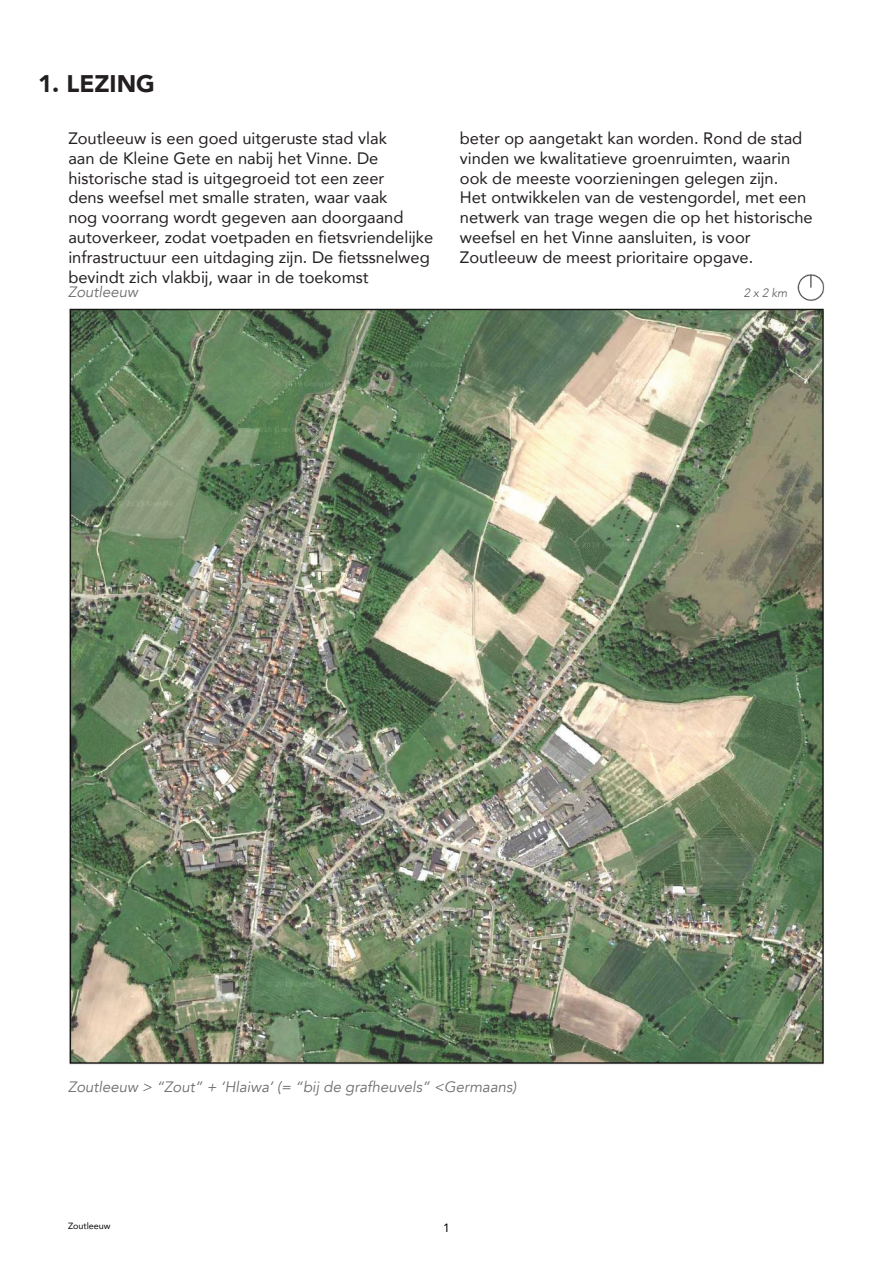
<style>
.page{position:relative;width:893px;height:1263px;background:#fff}
.page>*{position:absolute;margin:0;border:0;box-sizing:border-box;transform-origin:0 0}
.TITEL{font:900 24px "Avenir";color:#231f20}
.TEKST_groot{font:16.5px/19.8px "Avenir";color:#231f20}
.KAARTSUBTEKST{font:italic 15px "Avenir";color:#6c6d70}
.t1{font:italic 300 12px "Avenir";color:#57585a}
.t2{font:12px "Avenir";color:#040503}
.t3{font:9px "Avenir";color:#040503}
</style>
<div class="page">
<img style="left:797px;top:274px;width:28px;height:27px">
<img style="left:69px;top:308px;width:755px;height:757px">
<p class="TITEL" style="left:38px;top:63px;width:118px">1. LEZING</p>
<p class="TEKST_groot" style="left:68px;top:128px;width:366px">Zoutleeuw is een goed uitgeruste stad vlak<br>aan de Kleine Gete en nabij het Vinne. De historische stad is uitgegroeid tot een zeer<br>dens weefsel met smalle straten, waar vaak<br>nog voorrang wordt gegeven aan doorgaand autoverkeer, zodat voetpaden en fietsvriendelijke infrastructuur een uitdaging zijn. De fietssnelweg bevindt zich vlakbij, waar in de toekomst</p>
<p class="TEKST_groot" style="left:460px;top:128px;width:354px">beter op aangetakt kan worden. Rond de stad vinden we kwalitatieve groenruimten, waarin ook de meeste voorzieningen gelegen zijn.<br>Het ontwikkelen van de vestengordel, met een netwerk van trage wegen die op het historische weefsel en het Vinne aansluiten, is voor Zoutleeuw de meest prioritaire opgave.</p>
<p class="KAARTSUBTEKST" style="left:68px;top:283px;width:72px">Zoutleeuw</p>
<p class="t1" style="left:744px;top:286px;width:45px">2 x 2 km</p>
<p class="KAARTSUBTEKST" style="left:68px;top:1078px;width:450px">Zoutleeuw &gt; “Zout” + ‘Hlaiwa’ (= “bij de grafheuvels” &lt;Germaans)</p>
<p class="t3" style="left:68px;top:1219px;width:44px">Zoutleeuw</p>
<p class="t2" style="left:443px;top:1219px;width:8px">1</p>
</div>
